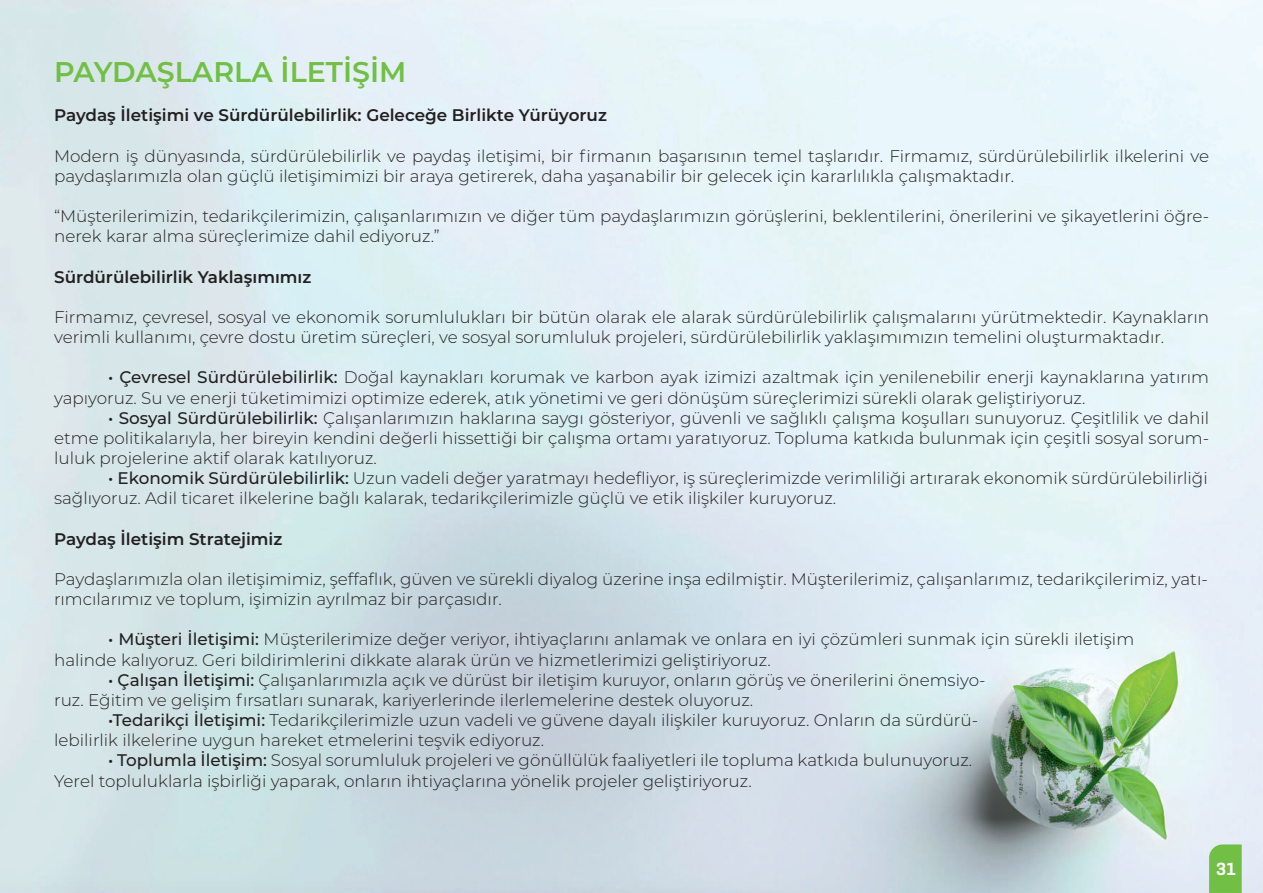
<style>
.page{position:relative;width:1263px;height:893px;background:#fff}
.page>*{position:absolute;margin:0;border:0;box-sizing:border-box;transform-origin:0 0}
.t1{font:600 28.5px "Montserrat";color:#71bf44}
.t2{font:600 18px "Geogrotesque";color:#fff}
.t3{font:300 16.8px/20.1px "Montserrat";color:#231f20}
.t4{font:600 16.8px "Montserrat";color:#231f20}
.s1{font-weight:500}
</style>
<div class="page">
<img style="left:0;top:0;width:1263px;height:893px">
<svg style="left:1209px;top:844px;width:33px;height:49px;background:#76c04b"></svg>
<h1 class="t1" style="left:54px;top:51px;width:354px">PAYDAŞLARLA İLETİŞİM</h1>
<p class="t4" style="left:54px;top:103px;width:554px">Paydaş İletişimi ve Sürdürülebilirlik: Geleceğe Birlikte Yürüyoruz</p>
<p class="t3" style="left:54px;top:145px;width:1156px">Modern iş dünyasında, sürdürülebilirlik ve paydaş iletişimi, bir firmanın başarısının temel taşlarıdır. Firmamız, sürdürülebilirlik ilkelerini ve paydaşlarımızla olan güçlü iletişimimizi bir araya getirerek, daha yaşanabilir bir gelecek için kararlılıkla çalışmaktadır.</p>
<p class="t3" style="left:54px;top:205px;width:1156px">“Müşterilerimizin, tedarikçilerimizin, çalışanlarımızın ve diğer tüm paydaşlarımızın görüşlerini, beklentilerini, önerilerini ve şikayetlerini öğre&shy;nerek karar alma süreçlerimize dahil ediyoruz.”</p>
<p class="t4" style="left:54px;top:265px;width:259px">Sürdürülebilirlik Yaklaşımımız</p>
<p class="t3" style="left:54px;top:306px;width:1156px">Firmamız, çevresel, sosyal ve ekonomik sorumlulukları bir bütün olarak ele alarak sürdürülebilirlik çalışmalarını yürütmektedir. Kaynakların verimli kullanımı, çevre dostu üretim süreçleri, ve sosyal sorumluluk projeleri, sürdürülebilirlik yaklaşımımızın temelini oluşturmaktadır.</p>
<p class="t3" style="left:54px;top:367px;width:1156px;text-indent:54px"><span class="s1">• Çevresel Sürdürülebilirlik:</span> Doğal kaynakları korumak ve karbon ayak izimizi azaltmak için yenilenebilir enerji kaynaklarına yatırım yapıyoruz. Su ve enerji tüketimimizi optimize ederek, atık yönetimi ve geri dönüşüm süreçlerimizi sürekli olarak geliştiriyoruz.</p>
<p class="t3" style="left:54px;top:407px;width:1156px;text-align:justify;text-indent:54px"><span class="s1">• Sosyal Sürdürülebilirlik:</span> Çalışanlarımızın haklarına saygı gösteriyor, güvenli ve sağlıklı çalışma koşulları sunuyoruz. Çeşitlilik ve dahil etme politikalarıyla, her bireyin kendini değerli hissettiği bir çalışma ortamı yaratıyoruz. Topluma katkıda bulunmak için çeşitli sosyal sorum&shy;luluk projelerine aktif olarak katılıyoruz.</p>
<p class="t3" style="left:54px;top:468px;width:1155px;text-indent:54px"><span class="s1">• Ekonomik Sürdürülebilirlik:</span> Uzun vadeli değer yaratmayı hedefliyor, iş süreçlerimizde verimliliği artırarak ekonomik sürdürülebilirliği sağlıyoruz. Adil ticaret ilkelerine bağlı kalarak, tedarikçilerimizle güçlü ve etik ilişkiler kuruyoruz.</p>
<p class="t4" style="left:54px;top:527px;width:230px">Paydaş İletişim Stratejimiz</p>
<p class="t3" style="left:54px;top:568px;width:1155px">Paydaşlarımızla olan iletişimimiz, şeffaflık, güven ve sürekli diyalog üzerine inşa edilmiştir. Müşterilerimiz, çalışanlarımız, tedarikçilerimiz, yatı&shy;rımcılarımız ve toplum, işimizin ayrılmaz bir parçasıdır.</p>
<p class="t3" style="left:54px;top:629px;width:1081px;text-indent:54px"><span class="s1">• Müşteri İletişimi:</span> Müşterilerimize değer veriyor, ihtiyaçlarını anlamak ve onlara en iyi çözümleri sunmak için sürekli iletişim halinde kalıyoruz. Geri bildirimlerini dikkate alarak ürün ve hizmetlerimizi geliştiriyoruz.</p>
<p class="t3" style="left:54px;top:669px;width:933px;text-indent:54px"><span class="s1">• Çalışan İletişimi:</span> Çalışanlarımızla açık ve dürüst bir iletişim kuruyor, onların görüş ve önerilerini önemsiyo&shy;ruz. Eğitim ve gelişim fırsatları sunarak, kariyerlerinde ilerlemelerine destek oluyoruz.</p>
<p class="t3" style="left:54px;top:709px;width:926px;text-indent:54px"><span class="s1">•Tedarikçi İletişimi:</span> Tedarikçilerimizle uzun vadeli ve güvene dayalı ilişkiler kuruyoruz. Onların da sürdürü&shy;lebilirlik ilkelerine uygun hareket etmelerini teşvik ediyoruz.</p>
<p class="t3" style="left:54px;top:750px;width:919px;text-indent:54px"><span class="s1">• Toplumla İletişim:</span> Sosyal sorumluluk projeleri ve gönüllülük faaliyetleri ile topluma katkıda bulunuyoruz.<br>Yerel topluluklarla işbirliği yaparak, onların ihtiyaçlarına yönelik projeler geliştiriyoruz.</p>
<p class="t2" style="left:1216px;top:857px;width:22px">31</p>
</div>
